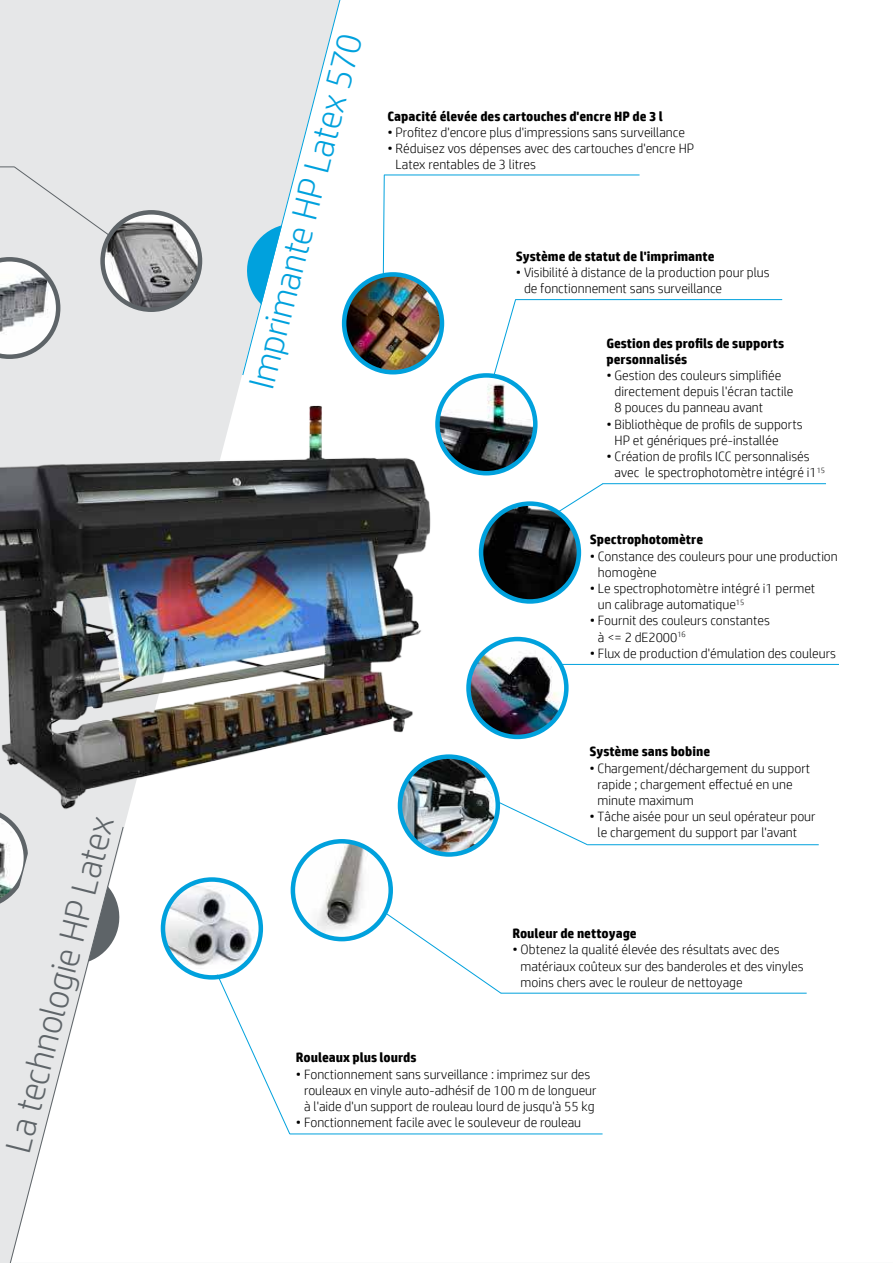
<style>
.page{position:relative;width:893px;height:1263px;background:#fff}
.page>*{position:absolute;margin:0;border:0;box-sizing:border-box;transform-origin:0 0}
.t1{font:300 36px "HP Simplified";color:#5e6468}
.t2{font:300 36px "HP Simplified";color:#00a1dd}
.t3{font:300 13.5px/16.2px "HP Simplified";color:#000}
.t4{font:700 13.5px/16.2px "HP Simplified";color:#000}
</style>
<div class="page">
<img style="left:370px;top:274px;width:72px;height:91px">
<div style="left:342px;top:272px;width:102px;height:102px;border:5px solid #00a1dd;border-radius:50%"></div>
<img style="left:498px;top:375px;width:35px;height:96px">
<div style="left:435px;top:373px;width:103px;height:102px;border:5px solid #00a1dd;border-radius:50%"></div>
<img style="left:293px;top:841px;width:98px;height:98px;border-radius:49px">
<div style="left:291px;top:839px;width:102px;height:102px;border:5px solid #00a1dd;border-radius:50%"></div>
<img style="left:400px;top:757px;width:98px;height:97px;border-radius:49px">
<img style="left:498px;top:640px;width:68px;height:95px">
<div style="left:466px;top:637px;width:103px;height:102px;border:5px solid #00a1dd;border-radius:50%"></div>
<img style="left:498px;top:507px;width:81px;height:93px">
<div style="left:479px;top:501px;width:102px;height:103px;border:5px solid #00a1dd;border-radius:50%"></div>
<hr style="left:515px;top:299px;width:267px;height:1px;background:#00a1dd">
<hr style="left:602px;top:483px;width:224px;height:1px;background:#00a1dd">
<hr style="left:560px;top:664px;width:279px;height:1px;background:#00a1dd">
<hr style="left:384px;top:175px;width:255px;height:1px;background:#00a1dd">
<hr style="left:587px;top:844px;width:232px;height:1px;background:#00a1dd">
<hr style="left:501px;top:993px;width:306px;height:1px;background:#00a1dd">
<hr style="left:290px;top:1134px;width:313px;height:1px;background:#00a1dd">
<svg style="left:383px;top:174px;width:2px;height:101px"></svg>
<svg style="left:556px;top:483px;width:47px;height:31px"></svg>
<svg style="left:498px;top:801px;width:90px;height:44px"></svg>
<svg style="left:384px;top:912px;width:118px;height:82px"></svg>
<svg style="left:0;top:0;width:340px;height:1263px"></svg>
<svg style="left:0;top:166px;width:111px;height:193px;background:#d9dadc"></svg>
<img style="left:103px;top:214px;width:97px;height:95px">
<div style="left:100px;top:210px;width:102px;height:102px;border:5px solid #5e6468;border-radius:50%"></div>
<svg style="left:0;top:830px;width:6px;height:147px"></svg>
<svg style="left:6px;top:830px;width:118px;height:433px"></svg>
<svg style="left:242px;top:0;width:128px;height:365px"></svg>
<img style="left:0;top:365px;width:498px;height:465px">
<svg style="left:494px;top:299px;width:22px;height:76px"></svg>
<h1 class="t1" style="left:-2px;top:1147px;width:347px;rotate:-76deg">La technologie HP Latex</h1>
<h1 class="t2" style="left:241px;top:383px;width:367px;rotate:-76deg">Imprimante HP Latex 570</h1>
<p class="t4" style="left:387px;top:108px;width:277px">Capacité élevée des cartouches d'encre HP de 3 l</p>
<p class="t3" style="left:387px;top:124px;width:299px">• Proitez d'encore plus d'impressions sans surveillance</p>
<p class="t3" style="left:396px;top:140px;width:300px;text-indent:-8px">• Réduisez vos dépenses avec des cartouches d'encre HP<br>Latex rentables de 3 litres</p>
<p class="t4" style="left:516px;top:248px;width:200px">Système de statut de l'imprimante</p>
<p class="t3" style="left:524px;top:264px;width:247px;text-indent:-8px">• Visibilité à distance de la production pour plus de fonctionnement sans surveillance</p>
<p class="t4" style="left:606px;top:335px;width:179px">Gestion des proils de supports personnalisés</p>
<p class="t3" style="left:615px;top:367px;width:180px;text-indent:-8px">• Gestion des couleurs simpliiée directement depuis l'écran tactile<br>8 pouces du panneau avant</p>
<p class="t3" style="left:615px;top:416px;width:190px;text-indent:-8px">• Bibliothèque de proils de supports<br>HP et génériques pré-installée</p>
<p class="t3" style="left:615px;top:448px;width:212px;text-indent:-8px">• Création de proils ICC personnalisés avec le spectrophotomètre intégré i1<sup>15</sup></p>
<p class="t4" style="left:590px;top:531px;width:115px">Spectrophotomètre</p>
<p class="t3" style="left:598px;top:548px;width:241px;text-indent:-8px">• Constance des couleurs pour une production homogène</p>
<p class="t3" style="left:598px;top:580px;width:219px;text-indent:-8px">• Le spectrophotomètre intégré i1 permet un calibrage automatique<sup>15</sup></p>
<p class="t3" style="left:598px;top:613px;width:173px;text-indent:-8px">• Fournit des couleurs constantes à &lt;= 2 dE2000<sup>16</sup></p>
<p class="t3" style="left:590px;top:645px;width:248px">• Flux de production d'émulation des couleurs</p>
<p class="t4" style="left:589px;top:743px;width:122px">Système sans bobine</p>
<p class="t3" style="left:598px;top:760px;width:214px;text-indent:-8px">• Chargement/déchargement du support rapide ; chargement efectué en une minute maximum</p>
<p class="t3" style="left:598px;top:808px;width:220px;text-indent:-8px">• Tâche aisée pour un seul opérateur pour le chargement du support par l'avant</p>
<p class="t4" style="left:512px;top:925px;width:126px">Rouleur de nettoyage</p>
<p class="t3" style="left:521px;top:942px;width:284px;text-indent:-8px">• Obtenez la qualité élevée des résultats avec des matériaux coûteux sur des banderoles et des vinyles moins chers avec le rouleur de nettoyage</p>
<p class="t4" style="left:296px;top:1050px;width:122px">Rouleaux plus lourds</p>
<p class="t3" style="left:304px;top:1065px;width:294px;text-indent:-8px">• Fonctionnement sans surveillance : imprimez sur des rouleaux en vinyle auto-adhésif de 100 m de longueur à l'aide d'un support de rouleau lourd de jusqu'à 55 kg</p>
<p class="t3" style="left:296px;top:1114px;width:287px">• Fonctionnement facile avec le souleveur de rouleau</p>
</div>
